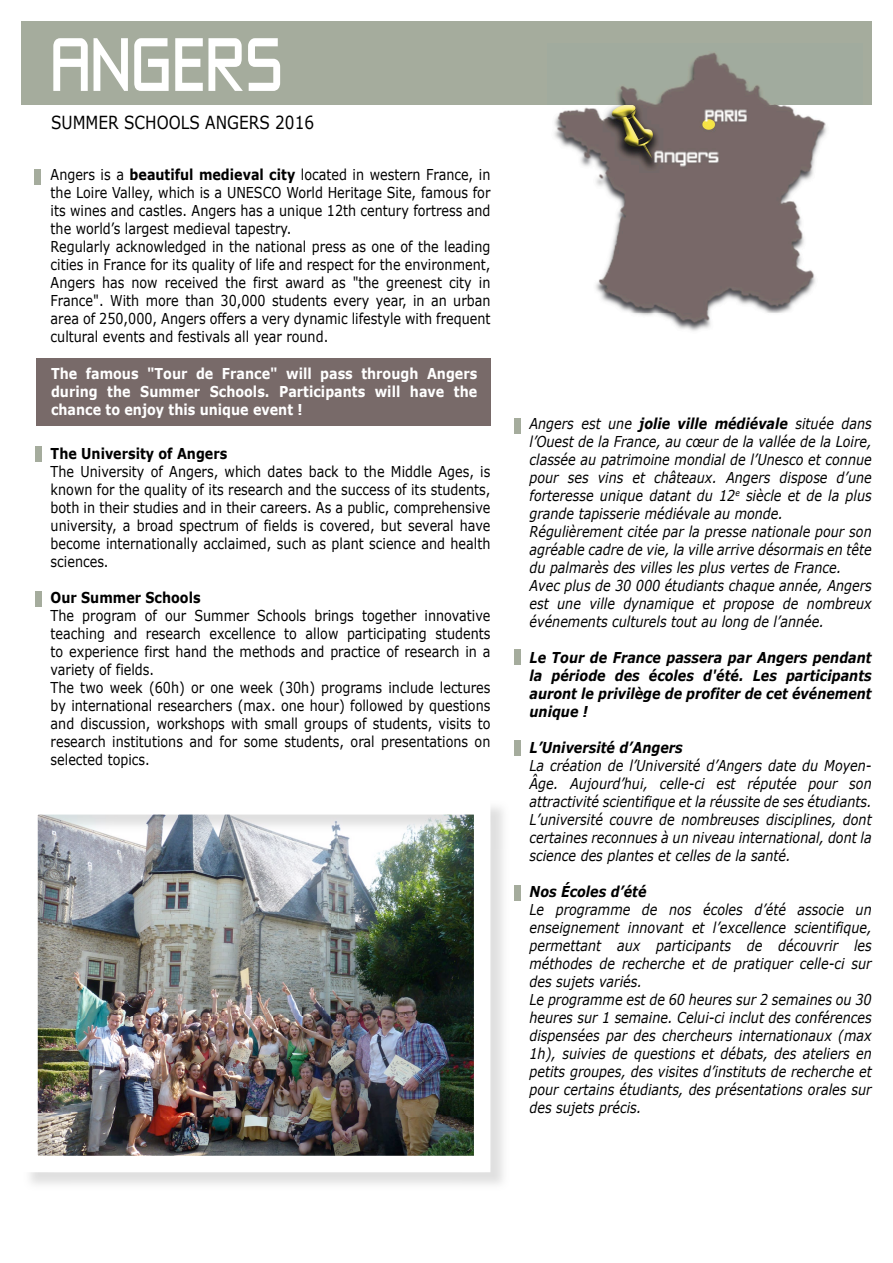
<style>
.page{position:relative;width:893px;height:1263px;background:#fff}
.page>*{position:absolute;margin:0;border:0;box-sizing:border-box;transform-origin:0 0}
.t1{font:69.6px "Zeroes Three Univ Angers";color:#fff;scale:.85 1}
.t2{font:18px "Verdana";color:#000;scale:.85 1}
.t3{font:15px/18px "Verdana";color:#000;scale:.85 1}
.t4{font:italic 15px/18px "Verdana";color:#000;scale:.85 1}
.t5{font:italic 700 15px/18px "Verdana";color:#000;text-align:justify;scale:.85 1}
.t6{font:700 15px/18px "Verdana";color:#fff;text-align:justify;scale:.85 1}
.t7{font:700 15px "Verdana";color:#000;scale:.85 1}
.s1{font-weight:700}
</style>
<div class="page">
<div style="left:36px;top:358px;width:454px;height:68px;background:#786a69"></div>
<div style="left:21px;top:21px;width:851px;height:84px;background:#a5ac9d"></div>
<div style="left:34px;top:169px;width:7px;height:16px;background:#a5ac9d"></div>
<div style="left:36px;top:591px;width:6px;height:16px;background:#a5ac9d"></div>
<div style="left:36px;top:446px;width:6px;height:16px;background:#a5ac9d"></div>
<div style="left:514px;top:418px;width:7px;height:16px;background:#a5ac9d"></div>
<div style="left:514px;top:649px;width:7px;height:16px;background:#a5ac9d"></div>
<div style="left:514px;top:885px;width:7px;height:16px;background:#a5ac9d"></div>
<div style="left:514px;top:740px;width:7px;height:16px;background:#a5ac9d"></div>
<img style="left:554px;top:52px;width:273px;height:279px">
<img style="left:490px;top:807px;width:13px;height:41px">
<img style="left:461px;top:848px;width:42px;height:337px">
<img style="left:38px;top:815px;width:435px;height:340px">
<h1 class="t1" style="left:51px;top:25px;width:274px">ANGERS</h1>
<p class="t2" style="left:51px;top:110px;width:311px">SUMMER SCHOOLS ANGERS 2016</p>
<p class="t3" style="left:51px;top:166px;width:519px">Angers is a <span class="s1">beautiful medieval city</span> located in western France, in the Loire Valley, which is a UNESCO World Heritage Site, famous for its wines and castles. Angers has a unique 12th century fortress and the world’s largest medieval tapestry.<br>Regularly acknowledged in the national press as one of the leading cities in France for its quality of life and respect for the environment, Angers has now received the first award as "the greenest city in France". With more than 30,000 students every year, in an urban area of 250,000, Angers offers a very dynamic lifestyle with frequent cultural events and festivals all year round.</p>
<p class="t6" style="left:51px;top:364px;width:503px">The famous "Tour de France" will pass through Angers during the Summer Schools. Participants will have the chance to enjoy this unique event !</p>
<p class="t7" style="left:51px;top:443px;width:209px">The University of Angers</p>
<p class="t3" style="left:51px;top:463px;width:519px;text-align:justify">The University of Angers, which dates back to the Middle Ages, is known for the quality of its research and the success of its students, both in their studies and in their careers. As a public, comprehensive university, a broad spectrum of fields is covered, but several have become internationally acclaimed, such as plant science and health sciences.</p>
<p class="t7" style="left:51px;top:587px;width:178px">Our Summer Schools</p>
<p class="t3" style="left:51px;top:607px;width:519px">The program of our Summer Schools brings together innovative teaching and research excellence to allow participating students to experience first hand the methods and practice of research in a variety of fields.<br>The two week (60h) or one week (30h) programs include lectures by international researchers (max. one hour) followed by questions and discussion, workshops with small groups of students, visits to research institutions and for some students, oral presentations on selected topics.</p>
<p class="t4" style="left:529px;top:414px;width:404px">Angers est une <span class="s1">jolie ville médiévale</span> située dans l’Ouest de la France, au cœur de la vallée de la Loire, classée au patrimoine mondial de l’Unesco et connue pour ses vins et châteaux. Angers dispose d’une forteresse unique datant du 12<sup>e</sup> siècle et de la plus grande tapisserie médiévale au monde.<br>Régulièrement citée par la presse nationale pour son agréable cadre de vie, la ville arrive désormais en tête du palmarès des villes les plus vertes de France.<br>Avec plus de 30 000 étudiants chaque année, Angers est une ville dynamique et propose de nombreux événements culturels tout au long de l’année.</p>
<p class="t5" style="left:529px;top:648px;width:404px">Le Tour de France passera par Angers pendant la période des écoles d'été. Les participants auront le privilège de profiter de cet événement unique !</p>
<p class="t5" style="left:529px;top:738px;width:182px">L’Université d’Angers</p>
<p class="t4" style="left:529px;top:756px;width:404px;text-align:justify">La création de l’Université d’Angers date du Moyen-Âge. Aujourd’hui, celle-ci est réputée pour son attractivité scientifique et la réussite de ses étudiants.<br>L’université couvre de nombreuses disciplines, dont certaines reconnues à un niveau international, dont la science des plantes et celles de la santé.</p>
<p class="t5" style="left:529px;top:882px;width:139px">Nos Écoles d’été</p>
<p class="t4" style="left:529px;top:900px;width:404px">Le programme de nos écoles d’été associe un enseignement innovant et l’excellence scientifique, permettant aux participants de découvrir les méthodes de recherche et de pratiquer celle-ci sur des sujets variés.<br>Le programme est de 60 heures sur 2 semaines ou 30 heures sur 1 semaine. Celui-ci inclut des conférences dispensées par des chercheurs internationaux (max 1h), suivies de questions et débats, des ateliers en petits groupes, des visites d’instituts de recherche et pour certains étudiants, des présentations orales sur des sujets précis.</p>
</div>
